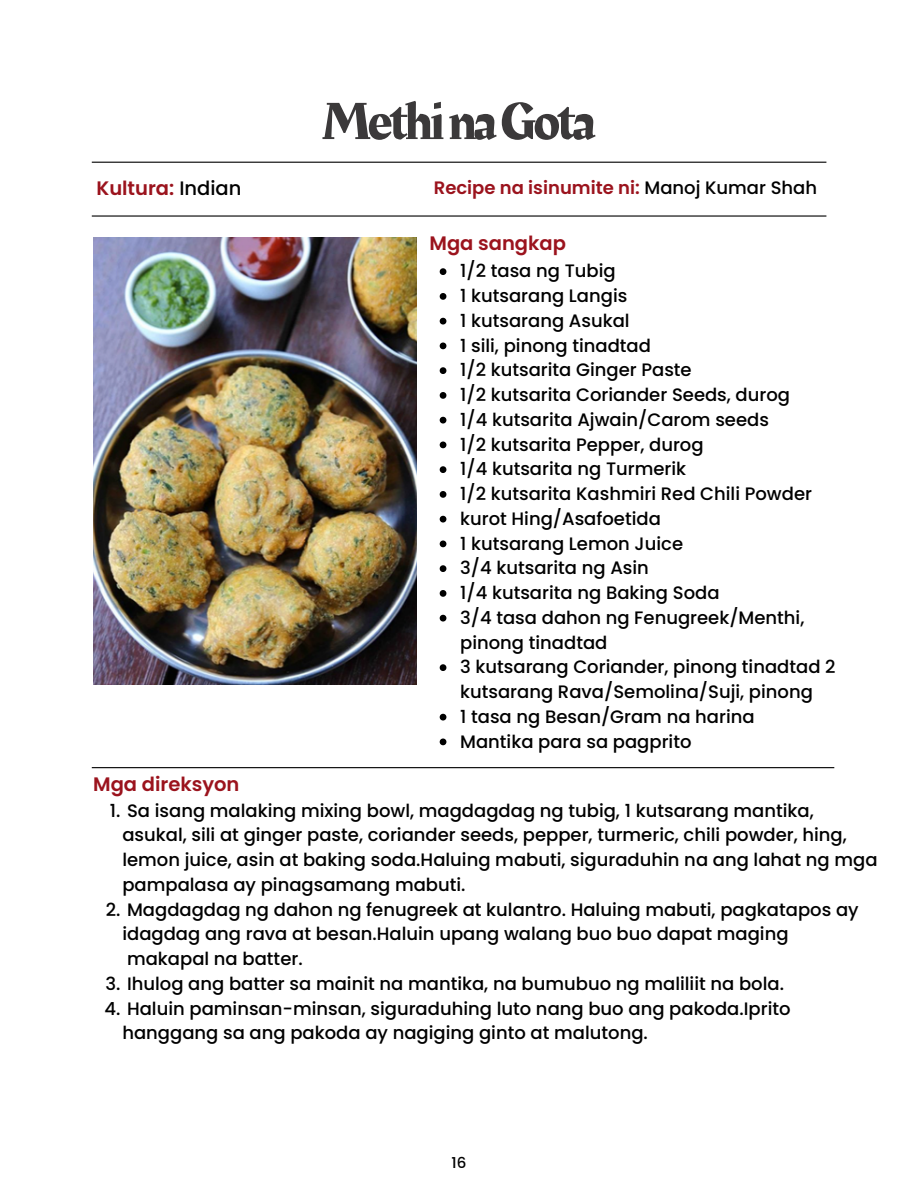
<style>
.page{position:relative;width:918px;height:1188px;background:#fff}
.page>*{position:absolute;margin:0;border:0;box-sizing:border-box;transform-origin:0 0}
.t1{font:54px "Rakkas";letter-spacing:-.05em;color:#3b393a}
.t2{font:600 19.5px "Poppins";color:#9b131d}
.t3{font:500 18px/24.8px "Poppins";color:#000}
.t4{font:600 18px "Poppins";color:#9b131d}
.t5{font:500 15px "Poppins";color:#000}
.s1{font-weight:500;color:#000}
</style>
<div class="page">
<hr style="left:92px;top:162px;width:734px;height:1px;background:#000">
<hr style="left:92px;top:215px;width:734px;height:2px;background:#000">
<hr style="left:92px;top:767px;width:742px;height:1px;background:#000">
<img style="left:93px;top:238px;width:323px;height:447px">
<svg style="left:440px;top:268px;width:6px;height:7px"></svg>
<svg style="left:440px;top:293px;width:6px;height:7px"></svg>
<svg style="left:440px;top:318px;width:6px;height:7px"></svg>
<svg style="left:440px;top:343px;width:6px;height:6px"></svg>
<svg style="left:440px;top:367px;width:6px;height:7px"></svg>
<svg style="left:440px;top:392px;width:6px;height:7px"></svg>
<svg style="left:440px;top:417px;width:6px;height:7px"></svg>
<svg style="left:440px;top:442px;width:6px;height:6px"></svg>
<svg style="left:440px;top:466px;width:6px;height:7px"></svg>
<svg style="left:440px;top:491px;width:6px;height:7px"></svg>
<svg style="left:440px;top:516px;width:6px;height:7px"></svg>
<svg style="left:440px;top:541px;width:6px;height:6px"></svg>
<svg style="left:440px;top:565px;width:6px;height:7px"></svg>
<svg style="left:440px;top:590px;width:6px;height:7px"></svg>
<svg style="left:440px;top:615px;width:6px;height:7px"></svg>
<svg style="left:440px;top:664px;width:6px;height:7px"></svg>
<svg style="left:440px;top:714px;width:6px;height:7px"></svg>
<svg style="left:440px;top:739px;width:6px;height:6px"></svg>
<h1 class="t1" style="left:322px;top:83px;width:275px">MethinaGota</h1>
<p class="t2" style="left:96px;top:174px;width:146px">Kultura: <span class="s1">Indian</span></p>
<p class="t4" style="left:434px;top:175px;width:385px">Recipe na isinumite ni: <span class="s1">Manoj Kumar Shah</span></p>
<p class="t2" style="left:430px;top:229px;width:138px">Mga sangkap</p>
<p class="t3" style="left:460px;top:259px;width:377px">1/2 tasa ng Tubig<br>1 kutsarang Langis<br>1 kutsarang Asukal<br>1 sili, pinong tinadtad<br>1/2 kutsarita Ginger Paste<br>1/2 kutsarita Coriander Seeds, durog<br>1/4 kutsarita Ajwain/Carom seeds<br>1/2 kutsarita Pepper, durog<br>1/4 kutsarita ng Turmerik<br>1/2 kutsarita Kashmiri Red Chili Powder kurot Hing/Asafoetida<br>1 kutsarang Lemon Juice<br>3/4 kutsarita ng Asin<br>1/4 kutsarita ng Baking Soda<br>3/4 tasa dahon ng Fenugreek/Menthi, pinong tinadtad<br>3 kutsarang Coriander, pinong tinadtad 2 kutsarang Rava/Semolina/Suji, pinong<br>1 tasa ng Besan/Gram na harina<br>Mantika para sa pagprito</p>
<p class="t2" style="left:93px;top:771px;width:148px">Mga direksyon</p>
<p class="t3" style="left:122px;top:798px;width:757px;text-indent:-12px">1. Sa isang malaking mixing bowl, magdagdag ng tubig, 1 kutsarang mantika, asukal, sili at ginger paste, coriander seeds, pepper, turmeric, chili powder, hing, lemon juice, asin at baking soda.Haluing mabuti, siguraduhin na ang lahat ng mga pampalasa ay pinagsamang mabuti.</p>
<p class="t3" style="left:122px;top:897px;width:738px;text-indent:-16px">2. Magdagdag ng dahon ng fenugreek at kulantro. Haluing mabuti, pagkatapos ay idagdag ang rava at besan.Haluin upang walang buo buo dapat maging makapal na batter.</p>
<p class="t3" style="left:106px;top:971px;width:680px">3. Ihulog ang batter sa mainit na mantika, na bumubuo ng maliliit na bola.</p>
<p class="t3" style="left:122px;top:996px;width:670px;text-indent:-18px">4. Haluin paminsan-minsan, siguraduhing luto nang buo ang pakoda.Iprito hanggang sa ang pakoda ay nagiging ginto at malutong.</p>
<p class="t5" style="left:452px;top:1152px;width:16px">16</p>
</div>
